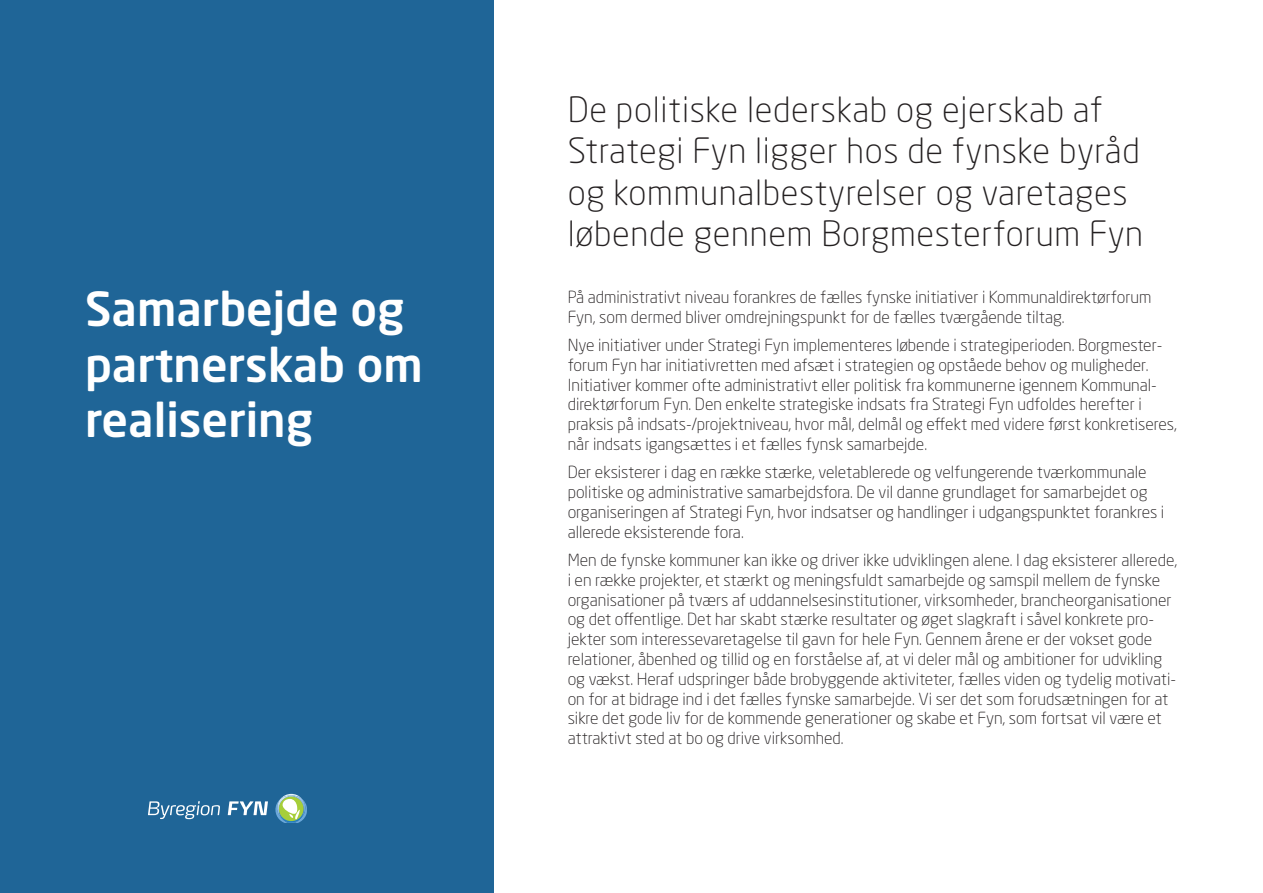
<style>
.page{position:relative;width:1263px;height:893px;background:#fff}
.page>*{position:absolute;margin:0;border:0;box-sizing:border-box;transform-origin:0 0}
.t1{font:500 46.5px/55.8px "Neo Sans Std";color:#fff}
.t2{font:300 34.5px/41.4px "Neo Sans Std";letter-spacing:.02em;color:#231f20}
.t3{font:300 16.5px/19.8px "Neo Sans Std";color:#231f20}
</style>
<div class="page">
<div style="left:0;top:0;width:493px;height:893px;background:#1f6597"></div>
<svg style="left:148px;top:801px;width:72px;height:18px"></svg>
<svg style="left:228px;top:801px;width:40px;height:14px"></svg>
<svg style="left:275px;top:794px;width:32px;height:29px"></svg>
<p class="t1" style="left:85px;top:280px;width:339px">Samarbejde og partnerskab om realisering</p>
<p class="t2" style="left:568px;top:89px;width:577px">De politiske lederskab og ejerskab af Strategi Fyn ligger hos de fynske byråd og kommunalbestyrelser og varetages løbende gennem Borgmesterforum Fyn</p>
<p class="t3" style="left:568px;top:287px;width:585px">På administrativt niveau forankres de fælles fynske initiativer i Kommunaldirektørforum<br>Fyn, som dermed bliver omdrejningspunkt for de fælles tværgående tiltag.</p>
<p class="t3" style="left:568px;top:335px;width:611px">Nye initiativer under Strategi Fyn implementeres løbende i strategiperioden. Borgmester&shy;forum Fyn har initiativretten med afsæt i strategien og opståede behov og muligheder.<br>Initiativer kommer ofte administrativt eller politisk fra kommunerne igennem Kommunal&shy;direktørforum Fyn. Den enkelte strategiske indsats fra Strategi Fyn udfoldes herefter i praksis på indsats-/projektniveau, hvor mål, delmål og effekt med videre først konkretiseres, når indsats igangsættes i et fælles fynsk samarbejde.</p>
<p class="t3" style="left:568px;top:462px;width:598px">Der eksisterer i dag en række stærke, veletablerede og velfungerende tværkommunale politiske og administrative samarbejdsfora. De vil danne grundlaget for samarbejdet og organiseringen af Strategi Fyn, hvor indsatser og handlinger i udgangspunktet forankres i allerede eksisterende fora.</p>
<p class="t3" style="left:568px;top:550px;width:611px">Men de fynske kommuner kan ikke og driver ikke udviklingen alene. I dag eksisterer allerede, i en række projekter, et stærkt og meningsfuldt samarbejde og samspil mellem de fynske organisationer på tværs af uddannelsesinstitutioner, virksomheder, brancheorganisationer og det offentlige. Det har skabt stærke resultater og øget slagkraft i såvel konkrete pro&shy;jekter som interessevaretagelse til gavn for hele Fyn. Gennem årene er der vokset gode relationer, åbenhed og tillid og en forståelse af, at vi deler mål og ambitioner for udvikling og vækst. Heraf udspringer både brobyggende aktiviteter, fælles viden og tydelig motivati&shy;on for at bidrage ind i det fælles fynske samarbejde. Vi ser det som forudsætningen for at sikre det gode liv for de kommende generationer og skabe et Fyn, som fortsat vil være et attraktivt sted at bo og drive virksomhed.</p>
</div>
